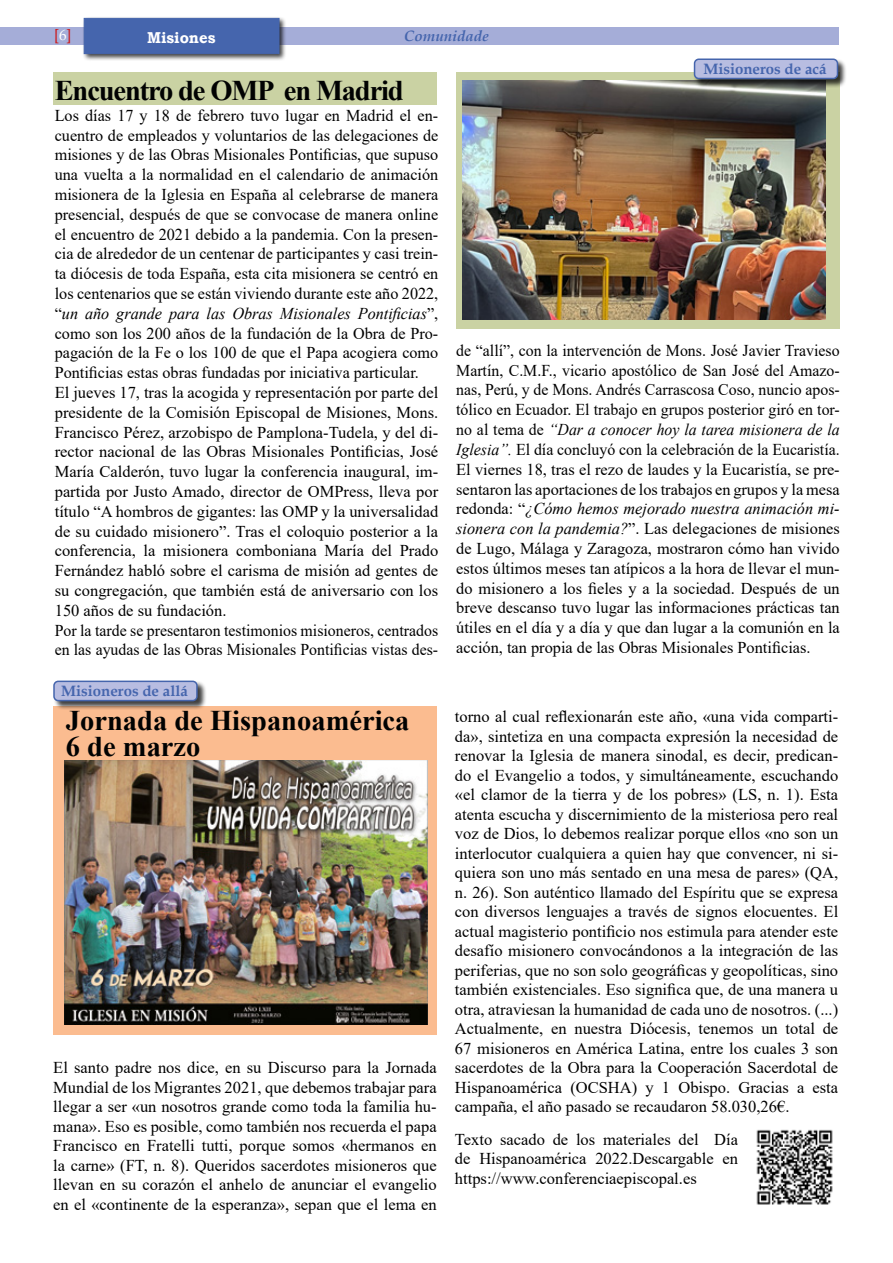
<style>
.page{position:relative;width:893px;height:1263px;background:#fff}
.page>*{position:absolute;margin:0;border:0;box-sizing:border-box;transform-origin:0 0}
.t1{font:700 28.5px "Times New Roman";color:#010202}
.t2{font:700 28.5px "Times New Roman";letter-spacing:-.04em;color:#010202}
.t3{font:16.5px/19.8px "Times New Roman";color:#000;text-align:justify}
.t4{font:16.5px/19.8px "Times New Roman";color:#000;scale:.96 1}
.t5{font:700 15.75px "Bookman Old Style";color:#fff;scale:.95 1}
.t6{font:700 15px "Book Antiqua";color:#4565ad}
.t7{font:italic 700 15px "Book Antiqua";color:#4565ad}
.t8{font:15px "Book Antiqua";color:#cd1719}
.s1{color:#fff}
.s2{font-style:italic}
</style>
<div class="page">
<div style="left:0;top:27px;width:839px;height:18px;background:#a5add8"></div>
<div style="left:82px;top:16px;width:205px;height:46px;background:#000;opacity:.75"></div>
<div style="left:84px;top:18px;width:195px;height:36px;background:#4565ad"></div>
<div style="left:456px;top:72px;width:384px;height:257px;background:#cad2a3"></div>
<div style="left:53px;top:72px;width:383px;height:33px;background:#cad2a3"></div>
<div style="left:53px;top:706px;width:384px;height:329px;background:#fbbc90"></div>
<img style="left:65px;top:760px;width:362px;height:264px">
<div style="left:53px;top:680px;width:154px;height:30px;background:#000;opacity:.75"></div>
<div style="left:54px;top:681px;width:143px;height:19px;background:#b8bde1;border-radius:4px"></div>
<div style="left:53px;top:681px;width:145px;height:20px;border:2px solid #4565ad;border-radius:4px"></div>
<img style="left:756px;top:1129px;width:77px;height:76px">
<img style="left:463px;top:81px;width:362px;height:238px">
<div style="left:693px;top:58px;width:154px;height:30px;background:#000;opacity:.75"></div>
<div style="left:694px;top:59px;width:143px;height:19px;background:#b8bde1;border-radius:4px"></div>
<div style="left:694px;top:59px;width:144px;height:20px;border:2px solid #4565ad;border-radius:4px"></div>
<p class="t8" style="left:54px;top:24px;width:19px">[<span class="s1">6</span>]</p>
<p class="t5" style="left:147px;top:26px;width:74px">Misiones</p>
<p class="t7" style="left:404px;top:26px;width:86px">Comunidade</p>
<p class="t2" style="left:55px;top:70px;width:351px">Encuentro de OMP en Madrid</p>
<p class="t6" style="left:703px;top:59px;width:125px">Misioneros de acá</p>
<p class="t3" style="left:55px;top:105px;width:385px">Los días 17 y 18 de febrero tuvo lugar en Madrid el en&shy;cuentro de empleados y voluntarios de las delegaciones de misiones y de las Obras Misionales Pontificias, que supuso una vuelta a la normalidad en el calendario de animación misionera de la Iglesia en España al celebrarse de manera presencial, después de que se convocase de manera online el encuentro de 2021 debido a la pandemia. Con la presen&shy;cia de alrededor de un centenar de participantes y casi trein&shy;ta diócesis de toda España, esta cita misionera se centró en los centenarios que se están viviendo durante este año 2022, “<span class="s2">un año grande para las Obras Misionales Pontificias</span>”, como son los 200 años de la fundación de la Obra de Pro&shy;pagación de la Fe o los 100 de que el Papa acogiera como Pontificias estas obras fundadas por iniciativa particular.</p>
<p class="t3" style="left:55px;top:382px;width:385px">El jueves 17, tras la acogida y representación por parte del presidente de la Comisión Episcopal de Misiones, Mons.<br>Francisco Pérez, arzobispo de Pamplona-Tudela, y del di&shy;rector nacional de las Obras Misionales Pontificias, José María Calderón, tuvo lugar la conferencia inaugural, im&shy;partida por Justo Amado, director de OMPress, lleva por título “A hombros de gigantes: las OMP y la universalidad de su cuidado misionero”. Tras el coloquio posterior a la conferencia, la misionera comboniana María del Prado Fernández habló sobre el carisma de misión ad gentes de su congregación, que también está de aniversario con los 150 años de su fundación.</p>
<p class="t4" style="left:55px;top:620px;width:401px">Por la tarde se presentaron testimonios misioneros, centrados en las ayudas de las Obras Misionales Pontificias vistas des-</p>
<p class="t6" style="left:61px;top:681px;width:128px">Misioneros de allá</p>
<p class="t1" style="left:66px;top:700px;width:345px">Jornada de Hispanoamérica</p>
<p class="t1" style="left:66px;top:726px;width:136px">6 de marzo</p>
<p class="t3" style="left:53px;top:1057px;width:385px">El santo padre nos dice, en su Discurso para la Jornada Mundial de los Migrantes 2021, que debemos trabajar para llegar a ser «un nosotros grande como toda la familia hu&shy;mana». Eso es posible, como también nos recuerda el papa Francisco en Fratelli tutti, porque somos «hermanos en la carne» (FT, n. 8). Queridos sacerdotes misioneros que llevan en su corazón el anhelo de anunciar el evangelio en el «continente de la esperanza», sepan que el lema en</p>
<p class="t4" style="left:456px;top:340px;width:401px;text-align:justify">de “allí”, con la intervención de Mons. José Javier Travieso Martín, C.M.F., vicario apostólico de San José del Amazo&shy;nas, Perú, y de Mons. Andrés Carrascosa Coso, nuncio apos&shy;tólico en Ecuador. El trabajo en grupos posterior giró en tor&shy;no al tema de <span class="s2">“Dar a conocer hoy la tarea misionera de la Iglesia”.</span> El día concluyó con la celebración de la Eucaristía.</p>
<p class="t3" style="left:456px;top:459px;width:385px">El viernes 18, tras el rezo de laudes y la Eucaristía, se pre&shy;sentaron las aportaciones de los trabajos en grupos y la mesa redonda: “<span class="s2">¿Cómo hemos mejorado nuestra animación mi&shy;sionera con la pandemia?</span>”. Las delegaciones de misiones de Lugo, Málaga y Zaragoza, mostraron cómo han vivido estos últimos meses tan atípicos a la hora de llevar el mun&shy;do misionero a los fieles y a la sociedad. Después de un breve descanso tuvo lugar las informaciones prácticas tan útiles en el día y a día y que dan lugar a la comunión en la acción, tan propia de las Obras Misionales Pontificias.</p>
<p class="t3" style="left:455px;top:706px;width:385px">torno al cual reflexionarán este año, «una vida comparti&shy;da», sintetiza en una compacta expresión la necesidad de renovar la Iglesia de manera sinodal, es decir, predican&shy;do el Evangelio a todos, y simultáneamente, escuchando «el clamor de la tierra y de los pobres» (LS, n. 1). Esta atenta escucha y discernimiento de la misteriosa pero real voz de Dios, lo debemos realizar porque ellos «no son un interlocutor cualquiera a quien hay que convencer, ni si&shy;quiera son uno más sentado en una mesa de pares» (QA, n. 26). Son auténtico llamado del Espíritu que se expresa con diversos lenguajes a través de signos elocuentes. El actual magisterio pontificio nos estimula para atender este desafío misionero convocándonos a la integración de las periferias, que no son solo geográficas y geopolíticas, sino también existenciales. Eso significa que, de una manera u otra, atraviesan la humanidad de cada uno de nosotros. (...)</p>
<p class="t3" style="left:455px;top:1018px;width:385px">Actualmente, en nuestra Diócesis, tenemos un total de 67 misioneros en América Latina, entre los cuales 3 son sacerdotes de la Obra para la Cooperación Sacerdotal de Hispanoamérica (OCSHA) y 1 Obispo. Gracias a esta campaña, el año pasado se recaudaron 58.030,26€.</p>
<p class="t3" style="left:455px;top:1129px;width:285px">Texto sacado de los materiales del Día de Hispanoamérica 2022.Descargable en https://www.conferenciaepiscopal.es</p>
</div>
